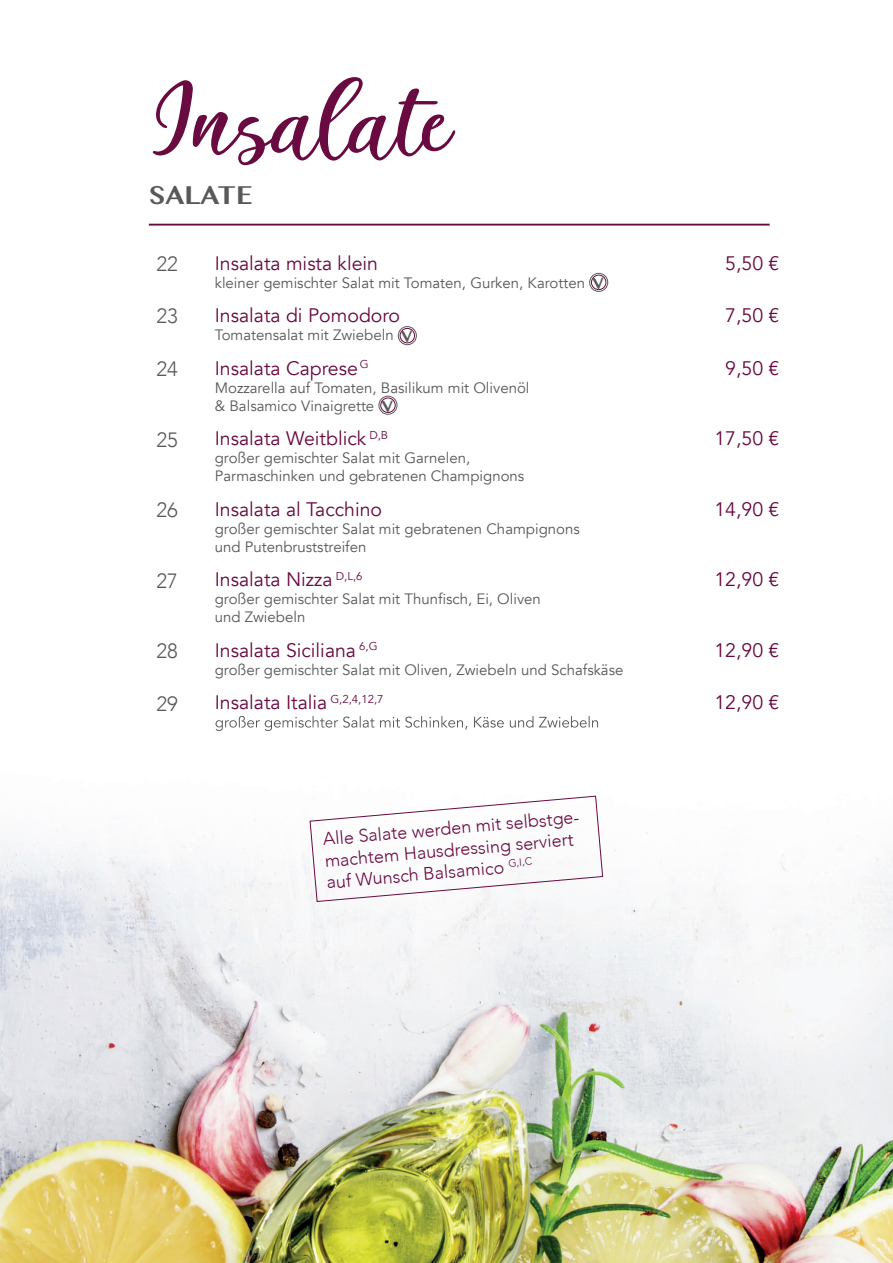
<style>
.page{position:relative;width:893px;height:1263px;background:#fff}
.page>*{position:absolute;margin:0;border:0;box-sizing:border-box;transform-origin:0 0}
.t1{font:131.25px "Italian Breakfast";color:#690a41}
.t2{font:700 30px "Khmer MN";color:#57585a}
.t3{font:300 20.7px "Avenir";color:#57585a}
.t4{font:19.5px "Avenir";color:#690a41}
.t5{font:300 18px/21.6px "Avenir";color:#690a41}
.t6{font:15px/18px "Avenir";color:#57585a}
</style>
<div class="page">
<hr style="left:149px;top:224px;width:621px;height:2px;background:#690a41">
<div style="left:589px;top:273px;width:19px;height:19px;border:1px solid #57585a;border-radius:50%"></div>
<div style="left:591px;top:275px;width:15px;height:15px;border:1px solid #690a41;border-radius:50%"></div>
<div style="left:398px;top:326px;width:19px;height:19px;border:1px solid #57585a;border-radius:50%"></div>
<div style="left:400px;top:328px;width:15px;height:15px;border:1px solid #690a41;border-radius:50%"></div>
<div style="left:378px;top:395px;width:20px;height:20px;border:1px solid #57585a;border-radius:50%"></div>
<div style="left:380px;top:397px;width:16px;height:16px;border:1px solid #690a41;border-radius:50%"></div>
<img style="left:0;top:722px;width:893px;height:541px">
<img style="left:216px;top:716px;width:382px;height:15px">
<svg style="left:309px;top:795px;width:295px;height:107px"></svg>
<svg style="left:592px;top:277px;width:12px;height:12px"></svg>
<svg style="left:401px;top:331px;width:12px;height:11px"></svg>
<svg style="left:382px;top:400px;width:11px;height:12px"></svg>
<h1 class="t1" style="left:149px;top:63px;width:297px">Insalate</h1>
<h2 class="t2" style="left:149px;top:176px;width:106px">SALATE</h2>
<h3 class="t3" style="left:156px;top:251px;width:23px">22</h3>
<h3 class="t4" style="left:215px;top:251px;width:165px">Insalata mista klein</h3>
<p class="t6" style="left:215px;top:274px;width:372px">kleiner gemischter Salat mit Tomaten, Gurken, Karotten</p>
<h3 class="t3" style="left:156px;top:304px;width:23px">23</h3>
<h3 class="t4" style="left:215px;top:304px;width:187px">Insalata di Pomodoro</h3>
<p class="t6" style="left:215px;top:326px;width:180px">Tomatensalat mit Zwiebeln</p>
<h3 class="t3" style="left:156px;top:356px;width:23px">24</h3>
<h3 class="t4" style="left:215px;top:356px;width:155px">Insalata Caprese <sup>G</sup></h3>
<p class="t6" style="left:215px;top:379px;width:316px">Mozzarella auf Tomaten, Basilikum mit Olivenöl &amp; Balsamico Vinaigrette</p>
<h3 class="t3" style="left:156px;top:427px;width:23px">25</h3>
<h3 class="t4" style="left:215px;top:427px;width:175px">Insalata Weitblick <sup>D,B</sup></h3>
<p class="t6" style="left:215px;top:449px;width:311px">großer gemischter Salat mit Garnelen,<br>Parmaschinken und gebratenen Champignons</p>
<h3 class="t3" style="left:156px;top:498px;width:23px">26</h3>
<h3 class="t4" style="left:215px;top:498px;width:169px">Insalata al Tacchino</h3>
<p class="t6" style="left:215px;top:520px;width:366px">großer gemischter Salat mit gebratenen Champignons und Putenbruststreifen</p>
<h3 class="t3" style="left:156px;top:568px;width:23px">27</h3>
<h3 class="t4" style="left:215px;top:568px;width:149px">Insalata Nizza <sup>D,L,6</sup></h3>
<p class="t6" style="left:215px;top:590px;width:328px">großer gemischter Salat mit Thunfisch, Ei, Oliven und Zwiebeln</p>
<h3 class="t3" style="left:156px;top:639px;width:23px">28</h3>
<h3 class="t4" style="left:215px;top:639px;width:164px">Insalata Siciliana <sup>6,G</sup></h3>
<p class="t6" style="left:215px;top:661px;width:410px">großer gemischter Salat mit Oliven, Zwiebeln und Schafskäse</p>
<h3 class="t4" style="left:725px;top:251px;width:56px">5,50 €</h3>
<h3 class="t4" style="left:725px;top:304px;width:56px">7,50 €</h3>
<h3 class="t4" style="left:725px;top:356px;width:56px">9,50 €</h3>
<h3 class="t4" style="left:714px;top:427px;width:67px">17,50 €</h3>
<h3 class="t4" style="left:714px;top:498px;width:67px">14,90 €</h3>
<h3 class="t4" style="left:714px;top:568px;width:67px">12,90 €</h3>
<h3 class="t4" style="left:714px;top:639px;width:67px">12,90 €</h3>
<h3 class="t3" style="left:156px;top:691px;width:23px">29</h3>
<h3 class="t4" style="left:215px;top:691px;width:170px">Insalata Italia <sup>G,2,4,12,7</sup></h3>
<h3 class="t4" style="left:714px;top:691px;width:67px">12,90 €</h3>
<p class="t5" style="left:322px;top:828px;width:262px;rotate:-5deg">Alle Salate werden mit selbstge&shy;machtem Hausdressing serviert auf Wunsch Balsamico <sup>G,I,C</sup></p>
</div>
